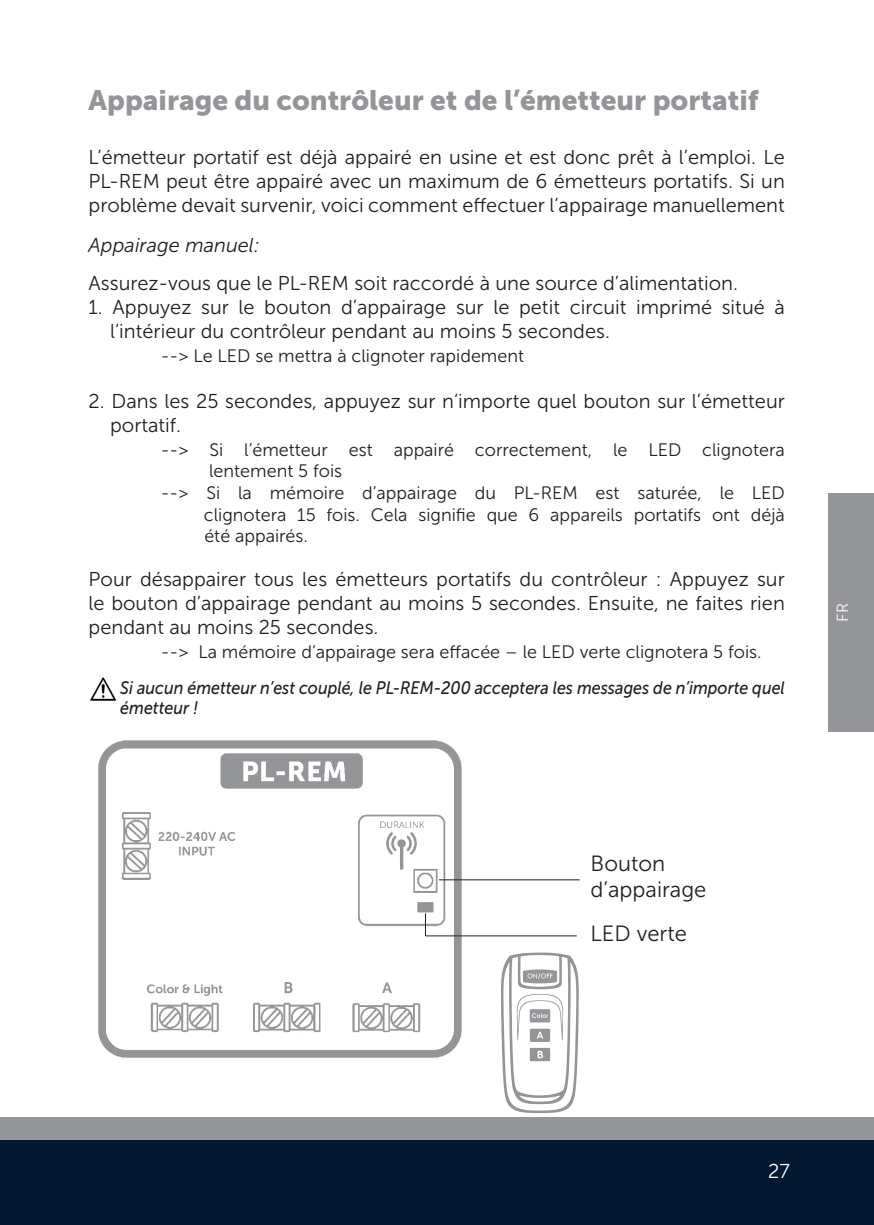
<style>
.page{position:relative;width:874px;height:1225px;background:#fff}
.page>*{position:absolute;margin:0;border:0;box-sizing:border-box;transform-origin:0 0}
.t1{font:28px "Museo Sans 900";color:#939598}
.t2{font:22px "Museo Sans 300";color:#231f20}
.t3{font:20px/24px "Museo Sans 300";color:#231f20;text-align:justify}
.t4{font:italic 20px "Museo Sans 300";color:#231f20}
.t5{font:20px "Museo Sans 300";color:#fff}
.t6{font:18px/21.6px "Museo Sans 300";color:#231f20}
.t7{font:italic 18px/20px "Museo Sans 500";color:#231f20;scale:.9 1}
.t8{font:16px "Museo Sans 300";color:#fff}
</style>
<div class="page">
<div style="left:0;top:1140px;width:873px;height:85px;background:#001930"></div>
<div style="left:0;top:1117px;width:873px;height:23px;background:#939598"></div>
<div style="left:827px;top:493px;width:46px;height:238px;background:#939598"></div>
<img style="left:98px;top:740px;width:367px;height:318px">
<hr style="left:439px;top:879px;width:140px;height:1px;background:#231f20">
<svg style="left:425px;top:913px;width:1px;height:22px"></svg>
<hr style="left:425px;top:935px;width:151px;height:1px;background:#231f20">
<svg style="left:501px;top:952px;width:77px;height:161px"></svg>
<img style="left:90px;top:677px;width:26px;height:24px">
<p class="t1" style="left:89px;top:84px;width:671px">Appairage du contrôleur et de l’émetteur portatif</p>
<p class="t3" style="left:89px;top:145px;width:697px">L’émetteur portatif est déjà appairé en usine et est donc prêt à l’emploi. Le PL-REM peut être appairé avec un maximum de 6 émetteurs portatifs. Si un problème devait survenir, voici comment effectuer l’appairage manuellement</p>
<p class="t4" style="left:89px;top:234px;width:172px">Appairage manuel:</p>
<p class="t3" style="left:89px;top:271px;width:650px">Assurez-vous que le PL-REM soit raccordé à une source d’alimentation.</p>
<p class="t3" style="left:110px;top:295px;width:676px;text-indent:-22px">1. Appuyez sur le bouton d’appairage sur le petit circuit imprimé situé à l’intérieur du contrôleur pendant au moins 5 secondes.</p>
<p class="t6" style="left:161px;top:345px;width:365px">--&gt; Le LED se mettra à clignoter rapidement</p>
<p class="t3" style="left:110px;top:389px;width:676px;text-indent:-22px">2. Dans les 25 secondes, appuyez sur n’importe quel bouton sur l’émetteur portatif.</p>
<p class="t6" style="left:209px;top:439px;width:577px;text-indent:-48px">--&gt; Si l’émetteur est appairé correctement, le LED clignotera lentement 5 fois</p>
<p class="t6" style="left:204px;top:482px;width:582px;text-align:justify;text-indent:-43px">--&gt; Si la mémoire d’appairage du PL-REM est saturée, le LED clignotera 15 fois. Cela signifie que 6 appareils portatifs ont déjà été appairés.</p>
<p class="t3" style="left:89px;top:567px;width:697px">Pour désappairer tous les émetteurs portatifs du contrôleur : Appuyez sur le bouton d’appairage pendant au moins 5 secondes. Ensuite, ne faites rien pendant au moins 25 secondes.</p>
<p class="t6" style="left:161px;top:641px;width:602px">--&gt; La mémoire d’appairage sera effacée – le LED verte clignotera 5 fois.</p>
<p class="t7" style="left:120px;top:678px;width:739px">Si aucun émetteur n’est couplé, le PL-REM-200 acceptera les messages de n’importe quel émetteur !</p>
<p class="t8" style="left:833px;top:621px;width:20px;rotate:-90deg">FR</p>
<p class="t2" style="left:590px;top:851px;width:76px">Bouton</p>
<p class="t2" style="left:590px;top:878px;width:117px">d’appairage</p>
<p class="t2" style="left:590px;top:921px;width:98px">LED verte</p>
<p class="t5" style="left:767px;top:1160px;width:23px">27</p>
</div>
